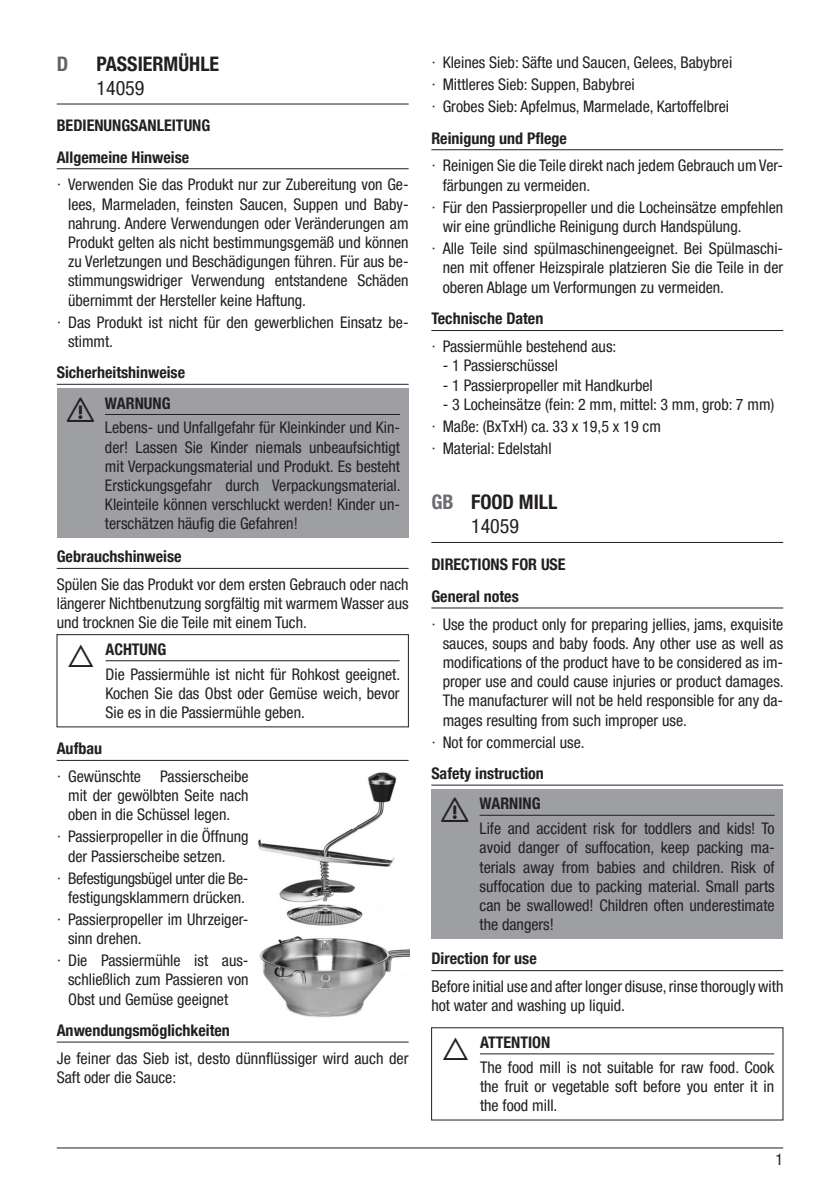
<style>
.page{position:relative;width:840px;height:1191px;background:#fff}
.page>*{position:absolute;margin:0;border:0;box-sizing:border-box;transform-origin:0 0}
.t1{font:700 condensed 20px/24px "Helvetica Neue LT Pro";color:#231f20;text-align:center}
.t2{font:condensed 20px "Helvetica Neue LT Pro";color:#231f20}
.t3{font:700 condensed 20px "Helvetica Neue LT Pro";color:#636366}
.t4{font:condensed 16px/19.2px "Helvetica Neue LT Pro";color:#231f20}
.t5{font:700 condensed 16px/31.4px "Helvetica Neue LT Pro";color:#231f20}
.t6{font:condensed 16px "Helvetica Neue LT Std";color:#231f20}
.s1{font-family:"Arial";font-stretch:normal}
.s2{font-weight:700}
.s3{color:#6c6d70}
.s4{font-weight:400}
</style>
<div class="page">
<hr style="left:57px;top:1147px;width:725px;height:1px;background:#231f20">
<hr style="left:57px;top:103px;width:351px;height:1px;background:#231f20">
<hr style="left:57px;top:168px;width:351px;height:1px;background:#231f20">
<hr style="left:57px;top:384px;width:351px;height:1px;background:#231f20">
<hr style="left:57px;top:568px;width:351px;height:1px;background:#231f20">
<hr style="left:57px;top:760px;width:351px;height:1px;background:#231f20">
<hr style="left:57px;top:1041px;width:351px;height:1px;background:#231f20">
<div style="left:57px;top:388px;width:351px;height:150px;background:#9d9fa2"></div>
<hr style="left:105px;top:414px;width:295px;height:1px;background:#231f20">
<hr style="left:105px;top:660px;width:294px;height:1px;background:#231f20">
<div style="left:57px;top:634px;width:351px;height:93px;border:1px solid #231f20"></div>
<hr style="left:431px;top:149px;width:351px;height:1px;background:#231f20">
<hr style="left:431px;top:330px;width:351px;height:1px;background:#231f20">
<hr style="left:431px;top:542px;width:351px;height:1px;background:#231f20">
<hr style="left:431px;top:607px;width:351px;height:1px;background:#231f20">
<hr style="left:431px;top:784px;width:351px;height:1px;background:#231f20">
<hr style="left:431px;top:970px;width:351px;height:1px;background:#231f20">
<div style="left:431px;top:789px;width:351px;height:149px;background:#9d9fa2"></div>
<hr style="left:479px;top:815px;width:295px;height:1px;background:#231f20">
<hr style="left:480px;top:1053px;width:293px;height:1px;background:#231f20">
<img style="left:258px;top:772px;width:151px;height:245px">
<p class="t3" style="left:57px;top:52px;width:13px">D</p>
<p class="t1" style="left:96px;top:52px;width:124px">PASSIERMÜHLE</p>
<p class="t2" style="left:96px;top:76px;width:49px">14059</p>
<p class="t5" style="left:57px;top:110px;width:155px">BEDIENUNGSANLEITUNG<br>Allgemeine Hinweise</p>
<p class="t4" style="left:68px;top:175px;width:342px;text-align:justify;text-indent:-11px"><span class="s1">·</span> Verwenden Sie das Produkt nur zur Zubereitung von Ge&shy;lees, Marmeladen, feinsten Saucen, Suppen und Baby&shy;nahrung. Andere Verwendungen oder Veränderungen am Produkt gelten als nicht bestimmungsgemäß und können zu Verletzungen und Beschädigungen führen. Für aus be&shy;stimmungswidriger Verwendung entstandene Schäden übernimmt der Hersteller keine Haftung.</p>
<p class="t4" style="left:68px;top:312px;width:342px;text-indent:-11px"><span class="s1">·</span> Das Produkt ist nicht für den gewerblichen Einsatz be&shy;stimmt.</p>
<p class="t5" style="left:57px;top:357px;width:130px;line-height:30.4px;text-align:center">Sicherheitshinweise ⚠ WARNUNG</p>
<p class="t4" style="left:105px;top:418px;width:297px;text-align:justify">Lebens- und Unfallgefahr für Kleinkinder und Kin&shy;der! Lassen Sie Kinder niemals unbeaufsichtigt mit Verpackungsmaterial und Produkt. Es besteht Erstickungsgefahr durch Verpackungsmaterial.<br>Kleinteile können verschluckt werden! Kinder un&shy;terschätzen häufig die Gefahren!</p>
<p class="t5" style="left:57px;top:541px;width:126px">Gebrauchshinweise</p>
<p class="t4" style="left:57px;top:574px;width:353px;text-align:justify">Spülen Sie das Produkt vor dem ersten Gebrauch oder nach längerer Nichtbenutzung sorgfältig mit warmem Wasser aus und trocknen Sie die Teile mit einem Tuch.</p>
<p class="t4" style="left:105px;top:636px;width:296px;line-height:24.8px;text-indent:-38px">△ <span class="s2">ACHTUNG<br></span>Die Passiermühle ist nicht für Rohkost geeignet.</p>
<p class="t4" style="left:105px;top:683px;width:295px">Kochen Sie das Obst oder Gemüse weich, bevor<br>Sie es in die Passiermühle geben.</p>
<p class="t4" style="left:57px;top:734px;width:193px;line-height:27.8px"><span class="s2">Aufbau<br></span><span class="s1">·</span> Gewünschte Passierscheibe</p>
<p class="t4" style="left:68px;top:785px;width:182px">mit der gewölbten Seite nach oben in die Schüssel legen.</p>
<p class="t4" style="left:68px;top:827px;width:182px;text-indent:-11px"><span class="s1">·</span> Passierpropeller in die Öffnung der Passierscheibe setzen.</p>
<p class="t4" style="left:57px;top:868px;width:193px;text-align:center"><span class="s1">·</span> Befestigungsbügel unter die Be&shy;festigungsklammern drücken.</p>
<p class="t4" style="left:68px;top:909px;width:182px;text-indent:-11px"><span class="s1">·</span> Passierpropeller im Uhrzeiger&shy;sinn drehen.</p>
<p class="t4" style="left:68px;top:950px;width:182px;text-align:justify;text-indent:-11px"><span class="s1">·</span> Die Passiermühle ist aus&shy;schließlich zum Passieren von Obst und Gemüse geeignet</p>
<p class="t5" style="left:57px;top:1014px;width:174px">Anwendungsmöglichkeiten</p>
<p class="t4" style="left:57px;top:1048px;width:353px">Je feiner das Sieb ist, desto dünnflüssiger wird auch der<br>Saft oder die Sauce:</p>
<p class="t4" style="left:431px;top:51px;width:302px;line-height:22px"><span class="s1">·</span> Kleines Sieb: Säfte und Saucen, Gelees, Babybrei <span class="s1">·</span> Mittleres Sieb: Suppen, Babybrei<br><span class="s1">·</span> Grobes Sieb: Apfelmus, Marmelade, Kartoffelbrei</p>
<p class="t4" style="left:431px;top:124px;width:353px;line-height:27.8px"><span class="s2">Reinigung und Pflege<br></span><span class="s1">·</span> Reinigen Sie die Teile direkt nach jedem Gebrauch um Ver-</p>
<p class="t4" style="left:431px;top:174px;width:353px;line-height:22px;text-indent:11px">färbungen zu vermeiden.<br><span class="s1">·</span> Für den Passierpropeller und die Locheinsätze empfehlen</p>
<p class="t4" style="left:431px;top:215px;width:353px;line-height:22px;text-indent:11px">wir eine gründliche Reinigung durch Handspülung.<br><span class="s1">·</span> Alle Teile sind spülmaschinengeeignet. Bei Spülmaschi-</p>
<p class="t4" style="left:442px;top:257px;width:342px;line-height:20px">nen mit offener Heizspirale platzieren Sie die Teile in der oberen Ablage um Verformungen zu vermeiden.</p>
<p class="t4" style="left:431px;top:305px;width:186px;line-height:27.8px"><span class="s2">Technische Daten<br></span><span class="s1">·</span> Passiermühle bestehend aus:</p>
<p class="t4" style="left:442px;top:356px;width:117px">- 1 Passierschüssel</p>
<p class="t4" style="left:442px;top:375px;width:211px">- 1 Passierpropeller mit Handkurbel</p>
<p class="t4" style="left:431px;top:393px;width:344px;line-height:22px;text-indent:11px">- 3 Locheinsätze (fein: 2 mm, mittel: 3 mm, grob: 7 mm) <span class="s1">·</span> Maße: (BxTxH) ca. 33 x 19,5 x 19 cm<br><span class="s1">·</span> Material: Edelstahl</p>
<p class="t1" style="left:431px;top:490px;width:127px"><span class="s3">GB</span> FOOD MILL<br><span class="s4">14059</span></p>
<p class="t5" style="left:431px;top:549px;width:136px">DIRECTIONS FOR USE<br>General notes</p>
<p class="t4" style="left:442px;top:614px;width:342px;text-align:justify;text-indent:-11px"><span class="s1">·</span> Use the product only for preparing jellies, jams, exquisite sauces, soups and baby foods. Any other use as well as modifications of the product have to be considered as im&shy;proper use and could cause injuries or product damages.<br>The manufacturer will not be held responsible for any da&shy;mages resulting from such improper use.</p>
<p class="t4" style="left:431px;top:732px;width:155px"><span class="s1">·</span> Not for commercial use.</p>
<p class="t5" style="left:431px;top:757px;width:114px">Safety instruction</p>
<p class="t5" style="left:441px;top:788px;width:101px">⚠ WARNING</p>
<p class="t4" style="left:479px;top:818px;width:296px;text-align:justify">Life and accident risk for toddlers and kids! To avoid danger of suffocation, keep packing ma&shy;terials away from babies and children. Risk of suffocation due to packing material. Small parts can be swallowed! Children often underestimate the dangers!</p>
<p class="t5" style="left:431px;top:943px;width:107px">Direction for use</p>
<p class="t4" style="left:431px;top:976px;width:353px">Before initial use and after longer disuse, rinse thorougly with hot water and washing up liquid.</p>
<p class="t4" style="left:480px;top:1029px;width:295px;line-height:24.8px;text-indent:-38px">△ <span class="s2">ATTENTION<br></span>The food mill is not suitable for raw food. Cook</p>
<p class="t4" style="left:480px;top:1076px;width:295px">the fruit or vegetable soft before you enter it in the food mill.</p>
<p class="t6" style="left:775px;top:1150px;width:9px">1</p>
</div>
